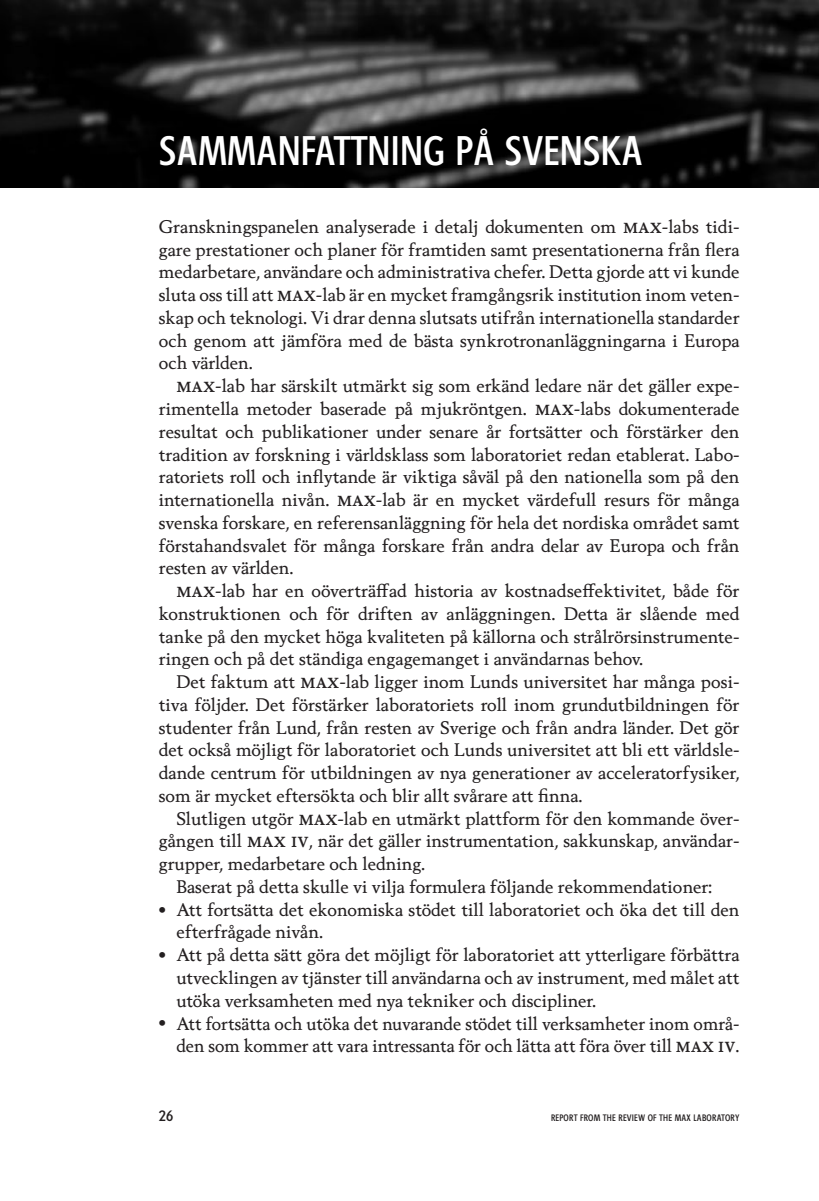
<style>
.page{position:relative;width:819px;height:1201px;background:#fff}
.page>*{position:absolute;margin:0;border:0;box-sizing:border-box;transform-origin:0 0}
.VR_B_Rubrik_1{font:38.5px "Esseltube";color:#fff}
.VR_F_Bröd_Indrag{font:17.5px/22.8px "Berling Nova Text Pro";color:#231f20;text-align:justify}
.VR_E_Bröd_Utan_Indra{font:17.5px/22.8px "Berling Nova Text Pro";color:#231f20;text-align:justify}
.VR_I_Punktlista{font:17.5px/22.8px "Berling Nova Text Pro";color:#231f20}
.VR_R_Sidhuvud{font:14px "Esseltube";color:#231f20}
.VR_R_Sidhuvud-2{font:8.75px "Esseltube";letter-spacing:.02em;color:#231f20}
.s1{font-size:21px}
.s2{font-size:12.25px}
</style>
<div class="page">
<img style="left:0;top:0;width:819px;height:187px">
<p class="VR_B_Rubrik_1" style="left:159px;top:128px;width:485px">SAMMANFATTNING PÅ SVENSKA</p>
<p class="VR_E_Bröd_Utan_Indra" style="left:159px;top:215px;width:582px">Granskningspanelen analyserade i detalj dokumenten om <span class="s1">max</span>-labs tidi&shy;gare prestationer och planer för framtiden samt presentationerna från flera medarbetare, användare och administrativa chefer. Detta gjorde att vi kunde sluta oss till att <span class="s1">max</span>-lab är en mycket framgångsrik institution inom veten&shy;skap och teknologi. Vi drar denna slutsats utifrån internationella standarder och genom att jämföra med de bästa synkrotronanläggningarna i Europa och världen.</p>
<p class="VR_F_Bröd_Indrag" style="left:159px;top:374px;width:582px;text-indent:18px"><span class="s1">max</span>-lab har särskilt utmärkt sig som erkänd ledare när det gäller expe&shy;rimentella metoder baserade på mjukröntgen. <span class="s1">max</span>-labs dokumenterade resultat och publikationer under senare år fortsätter och förstärker den tradition av forskning i världsklass som laboratoriet redan etablerat. Labo&shy;ratoriets roll och inflytande är viktiga såväl på den nationella som på den internationella nivån. <span class="s1">max</span>-lab är en mycket värdefull resurs för många svenska forskare, en referensanläggning för hela det nordiska området samt förstahandsvalet för många forskare från andra delar av Europa och från resten av världen.</p>
<p class="VR_F_Bröd_Indrag" style="left:159px;top:579px;width:582px;text-indent:18px"><span class="s1">max</span>-lab har en oöverträffad historia av kostnadseffektivitet, både för konstruktionen och för driften av anläggningen. Detta är slående med tanke på den mycket höga kvaliteten på källorna och strålrörsinstrumente&shy;ringen och på det ständiga engagemanget i användarnas behov.</p>
<p class="VR_F_Bröd_Indrag" style="left:159px;top:670px;width:582px;text-indent:18px">Det faktum att <span class="s1">max</span>-lab ligger inom Lunds universitet har många posi&shy;tiva följder. Det förstärker laboratoriets roll inom grundutbildningen för studenter från Lund, från resten av Sverige och från andra länder. Det gör det också möjligt för laboratoriet och Lunds universitet att bli ett världsle&shy;dande centrum för utbildningen av nya generationer av acceleratorfysiker, som är mycket eftersökta och blir allt svårare att finna.</p>
<p class="VR_F_Bröd_Indrag" style="left:159px;top:806px;width:582px;text-indent:18px">Slutligen utgör <span class="s1">max</span>-lab en utmärkt plattform för den kommande över&shy;gången till <span class="s1">max iv</span>, när det gäller instrumentation, sakkunskap, användar&shy;grupper, medarbetare och ledning.</p>
<p class="VR_F_Bröd_Indrag" style="left:176px;top:874px;width:537px">Baserat på detta skulle vi vilja formulera följande rekommendationer:</p>
<p class="VR_I_Punktlista" style="left:176px;top:897px;width:564px;text-indent:-18px"><span class="s2">•</span> Att fortsätta det ekonomiska stödet till laboratoriet och öka det till den efterfrågade nivån.</p>
<p class="VR_I_Punktlista" style="left:176px;top:943px;width:564px;text-align:justify;text-indent:-18px"><span class="s2">•</span> Att på detta sätt göra det möjligt för laboratoriet att ytterligare förbättra utvecklingen av tjänster till användarna och av instrument, med målet att utöka verksamheten med nya tekniker och discipliner.</p>
<p class="VR_I_Punktlista" style="left:159px;top:1011px;width:582px;text-align:right"><span class="s2">•</span> Att fortsätta och utöka det nuvarande stödet till verksamheter inom områ&shy;den som kommer att vara intressanta för och lätta att föra över till <span class="s1">max iv</span>.</p>
<p class="VR_R_Sidhuvud" style="left:159px;top:1107px;width:16px">26</p>
<p class="VR_R_Sidhuvud-2" style="left:551px;top:1112px;width:190px">REPORT FROM THE REVIEW OF THE MAX LABORATORY</p>
</div>
